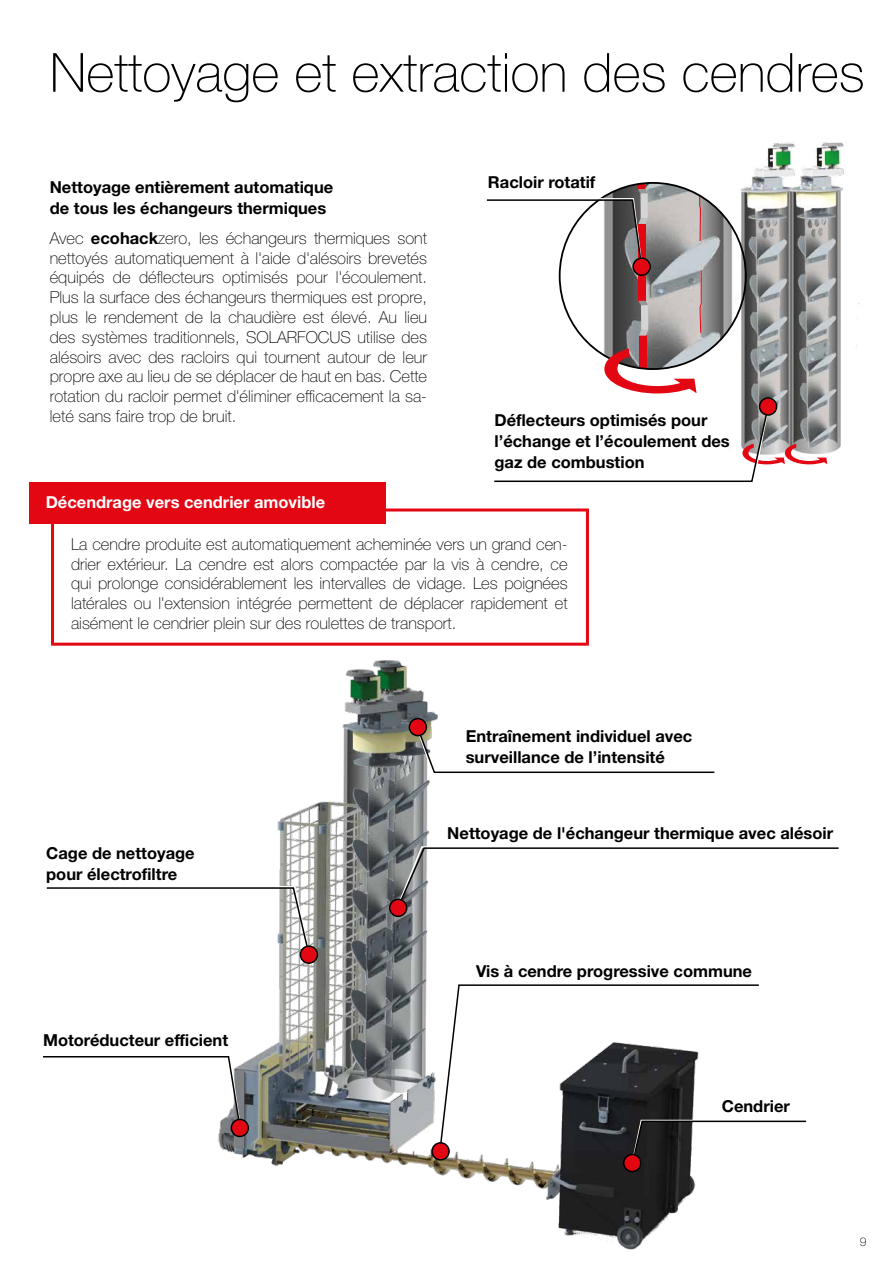
<style>
.page{position:relative;width:893px;height:1263px;background:#fff}
.page>*{position:absolute;margin:0;border:0;box-sizing:border-box;transform-origin:0 0}
.t1{font:100 54px "Helvetica Neue LT Pro";color:#000}
.t2{font:100 16.5px/19.8px "Helvetica Neue LT Pro";color:#000;text-align:justify}
.t3{font:700 16.5px/21px "Helvetica Neue LT Pro";color:#000}
.t4{font:700 16.5px "Helvetica Neue LT Pro";color:#fff}
.t5{font:100 12px "Helvetica Neue LT Pro";color:#000}
.s1{font-weight:700}
</style>
<div class="page">
<img style="left:728px;top:142px;width:132px;height:312px">
<img style="left:218px;top:660px;width:478px;height:590px">
<div style="left:51px;top:508px;width:538px;height:138px;border:3px solid #e30613"></div>
<img style="left:560px;top:183px;width:186px;height:186px;border-radius:93px">
<svg style="left:699px;top:194px;width:2px;height:47px"></svg>
<svg style="left:699px;top:270px;width:3px;height:63px"></svg>
<svg style="left:638px;top:183px;width:7px;height:6px"></svg>
<div style="left:638px;top:224px;width:8px;height:77px;background:#e30613"></div>
<div style="left:639px;top:336px;width:7px;height:33px;background:#e30613"></div>
<svg style="left:638px;top:301px;width:10px;height:4px"></svg>
<div style="left:641px;top:305px;width:7px;height:25px;background:#d4d4d4"></div>
<svg style="left:639px;top:330px;width:9px;height:6px"></svg>
<svg style="left:604px;top:348px;width:92px;height:45px"></svg>
<div style="left:30px;top:482px;width:356px;height:42px;background:#e30613"></div>
<svg style="left:414px;top:724px;width:301px;height:51px"></svg>
<div style="left:409px;top:719px;width:17px;height:17px;background:#e30613;border-radius:50%"></div>
<div style="left:409px;top:718px;width:18px;height:18px;border:2px solid #000;border-radius:50%"></div>
<svg style="left:395px;top:845px;width:444px;height:64px"></svg>
<div style="left:390px;top:899px;width:17px;height:17px;background:#e30613;border-radius:50%"></div>
<div style="left:389px;top:898px;width:18px;height:19px;border:2px solid #000;border-radius:50%"></div>
<svg style="left:438px;top:980px;width:258px;height:4px"></svg>
<svg style="left:438px;top:984px;width:321px;height:167px"></svg>
<div style="left:432px;top:1143px;width:17px;height:17px;background:#e30613;border-radius:50%"></div>
<div style="left:431px;top:1142px;width:19px;height:18px;border:2px solid #000;border-radius:50%"></div>
<svg style="left:629px;top:1119px;width:178px;height:48px"></svg>
<div style="left:624px;top:1154px;width:17px;height:17px;background:#e30613;border-radius:50%"></div>
<div style="left:623px;top:1154px;width:18px;height:18px;border:2px solid #000;border-radius:50%"></div>
<svg style="left:46px;top:885px;width:266px;height:70px"></svg>
<div style="left:300px;top:946px;width:17px;height:17px;background:#e30613;border-radius:50%"></div>
<div style="left:300px;top:945px;width:18px;height:19px;border:2px solid #000;border-radius:50%"></div>
<svg style="left:43px;top:1054px;width:200px;height:76px"></svg>
<div style="left:231px;top:1119px;width:17px;height:17px;background:#e30613;border-radius:50%"></div>
<div style="left:231px;top:1119px;width:18px;height:18px;border:2px solid #000;border-radius:50%"></div>
<svg style="left:486px;top:189px;width:162px;height:79px"></svg>
<div style="left:633px;top:258px;width:17px;height:17px;background:#e30613;border-radius:50%"></div>
<div style="left:632px;top:257px;width:19px;height:19px;border:2px solid #000;border-radius:50%"></div>
<svg style="left:494px;top:405px;width:333px;height:77px"></svg>
<div style="left:760px;top:398px;width:17px;height:17px;background:#e30613;border-radius:50%"></div>
<div style="left:759px;top:397px;width:18px;height:19px;border:2px solid #000;border-radius:50%"></div>
<h1 class="t1" style="left:50px;top:40px;width:816px">Nettoyage et extraction des cendres</h1>
<p class="t3" style="left:50px;top:176px;width:285px">Nettoyage entièrement automatique de tous les échangeurs thermiques</p>
<p class="t2" style="left:50px;top:228px;width:379px">Avec <span class="s1">ecohack</span>zero, les échangeurs thermiques sont nettoyés automatiquement à l'aide d'alésoirs brevetés équipés de déflecteurs optimisés pour l'écoulement.<br>Plus la surface des échangeurs thermiques est propre, plus le rendement de la chaudière est élevé. Au lieu des systèmes traditionnels, SOLARFOCUS utilise des alésoirs avec des racloirs qui tournent autour de leur propre axe au lieu de se déplacer de haut en bas. Cette rotation du racloir permet d'éliminer efficacement la sa&shy;leté sans faire trop de bruit.</p>
<p class="t4" style="left:46px;top:492px;width:281px">Décendrage vers cendrier amovible</p>
<p class="t3" style="left:488px;top:171px;width:109px">Racloir rotatif</p>
<p class="t3" style="left:494px;top:409px;width:237px">Déflecteurs optimisés pour l’échange et l’écoulement des gaz de combustion</p>
<p class="t2" style="left:71px;top:534px;width:498px">La cendre produite est automatiquement acheminée vers un grand cen&shy;drier extérieur. La cendre est alors compactée par la vis à cendre, ce qui prolonge considérablement les intervalles de vidage. Les poignées latérales ou l'extension intégrée permettent de déplacer rapidement et aisément le cendrier plein sur des roulettes de transport.</p>
<p class="t3" style="left:466px;top:725px;width:228px">Entraînement individuel avec surveillance de l’intensité</p>
<p class="t3" style="left:46px;top:842px;width:150px">Cage de nettoyage pour électrofiltre</p>
<p class="t3" style="left:43px;top:1029px;width:187px">Motoréducteur efficient</p>
<p class="t3" style="left:447px;top:822px;width:387px">Nettoyage de l'échangeur thermique avec alésoir</p>
<p class="t3" style="left:476px;top:960px;width:277px">Vis à cendre progressive commune</p>
<p class="t3" style="left:722px;top:1095px;width:70px">Cendrier</p>
<p class="t5" style="left:860px;top:1235px;width:8px">9</p>
</div>
